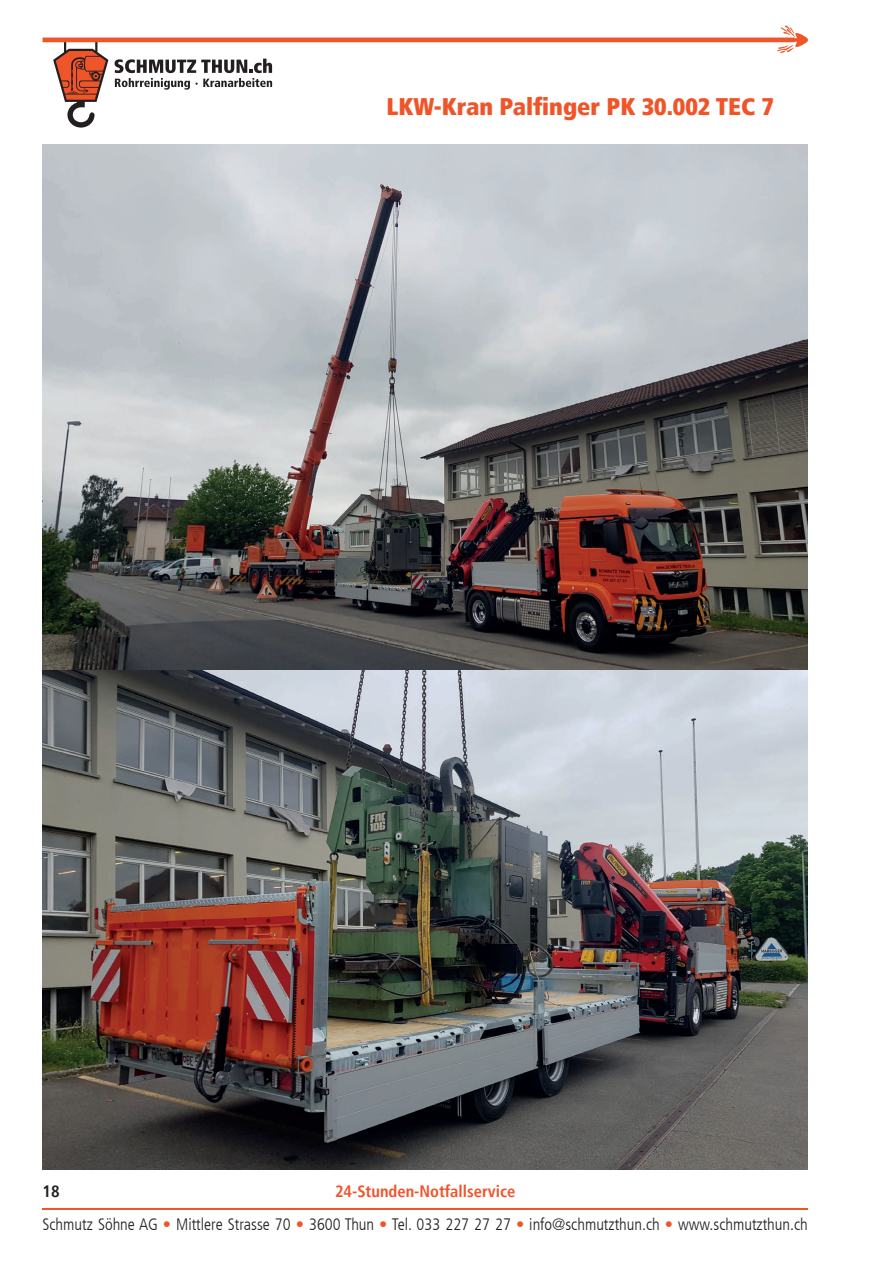
<style>
.page{position:relative;width:893px;height:1263px;background:#fff}
.page>*{position:absolute;margin:0;border:0;box-sizing:border-box;transform-origin:0 0}
.t1{font:900 condensed 24px "Frutiger LT";color:#f05429}
.t2{font:300 condensed 16.5px/33px "Frutiger LT";color:#231f20;text-align:center}
.t3{font:700 condensed 16.5px "Frutiger LT";color:#231f20}
.s1{font-weight:700;color:#f05429}
.s2{color:#f05429}
</style>
<div class="page">
<svg style="left:43px;top:26px;width:765px;height:102px"></svg>
<hr style="left:43px;top:1208px;width:765px;height:1px;background:#f05429">
<img style="left:43px;top:669px;width:765px;height:500px">
<img style="left:43px;top:145px;width:765px;height:524px">
<h1 class="t1" style="left:386px;top:92px;width:389px">LKW-Kran Palfinger PK 30.002 TEC 7</h1>
<p class="t2" style="left:43px;top:1175px;width:767px"><span class="s1">24-Stunden-Notfallservice<br></span>Schmutz Söhne AG <span class="s2">•</span> Mittlere Strasse 70 <span class="s2">•</span> 3600 Thun <span class="s2">•</span> Tel. 033 227 27 27 <span class="s2">•</span> info@schmutzthun.ch <span class="s2">•</span> www.schmutzthun.ch</p>
<p class="t3" style="left:43px;top:1182px;width:19px">18</p>
</div>
